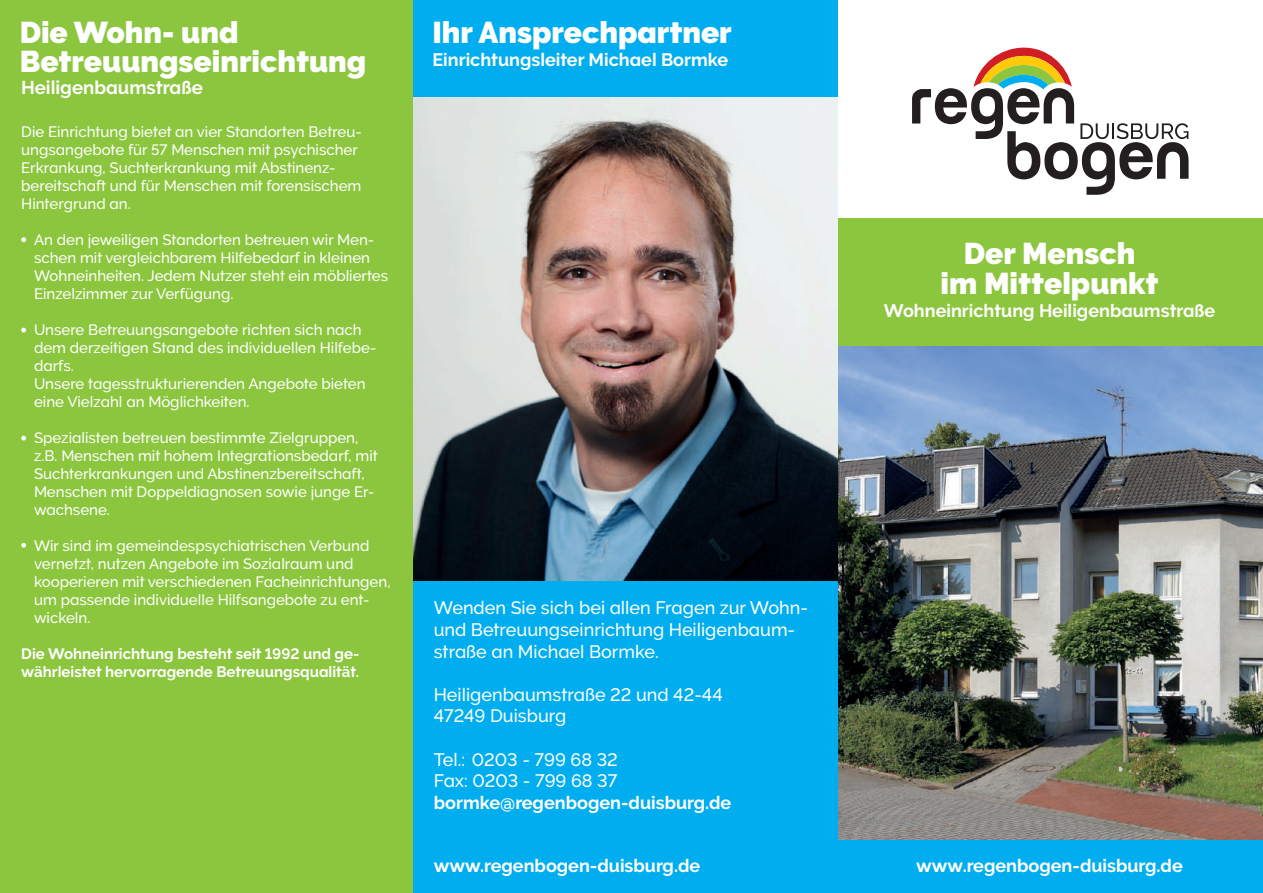
<style>
.page{position:relative;width:1263px;height:893px;background:#fff}
.page>*{position:absolute;margin:0;border:0;box-sizing:border-box;transform-origin:0 0}
.t1{font:900 30px/30px "Raleway";color:#fff;text-align:center}
.t2{font:700 18.6px "Raleway";color:#fff}
.t3{font:500 18px/21.6px "Raleway";color:#fff}
.t4{font:700 18px "Raleway";color:#fff}
.t5{font:500 15px/18px "Raleway";color:#fff}
.t6{font:700 15px/18px "Raleway";color:#fff}
</style>
<div class="page">
<img style="left:838px;top:345px;width:425px;height:495px">
<div style="left:836px;top:840px;width:427px;height:53px;background:#00aeef"></div>
<div style="left:837px;top:218px;width:426px;height:127px;background:#8bc63e"></div>
<svg style="left:912px;top:47px;width:276px;height:148px"></svg>
<div style="left:412px;top:0;width:426px;height:893px;background:#00aeef"></div>
<img style="left:412px;top:98px;width:426px;height:482px">
<div style="left:0;top:0;width:412px;height:893px;background:#8bc63e"></div>
<svg style="left:21px;top:237px;width:5px;height:5px"></svg>
<svg style="left:21px;top:328px;width:5px;height:4px"></svg>
<svg style="left:21px;top:436px;width:5px;height:5px"></svg>
<svg style="left:21px;top:543px;width:5px;height:5px"></svg>
<h1 class="t1" style="left:20px;top:18px;width:348px;line-height:28.5px;text-align:left">Die Wohn- und<br>Betreuungseinrichtung</h1>
<p class="t2" style="left:21px;top:77px;width:183px">Heiligenbaumstraße</p>
<p class="t5" style="left:21px;top:123px;width:342px">Die Einrichtung bietet an vier Standorten Betreu&shy;ungsangebote für 57 Menschen mit psychischer Erkrankung, Suchterkrankung mit Abstinenz&shy;bereitschaft und für Menschen mit forensischem Hintergrund an.</p>
<p class="t5" style="left:34px;top:231px;width:356px">An den jeweiligen Standorten betreuen wir Men&shy;schen mit vergleichbarem Hilfebedarf in kleinen Wohneinheiten. Jedem Nutzer steht ein möbliertes Einzelzimmer zur Verfügung.</p>
<p class="t5" style="left:34px;top:321px;width:344px">Unsere Betreuungsangebote richten sich nach dem derzeitigen Stand des individuellen Hilfebe&shy;darfs.<br>Unsere tagesstrukturierenden Angebote bieten eine Vielzahl an Möglichkeiten.</p>
<p class="t5" style="left:34px;top:429px;width:345px">Spezialisten betreuen bestimmte Zielgruppen, z.B. Menschen mit hohem Integrationsbedarf, mit Suchterkrankungen und Abstinenzbereitschaft, Menschen mit Doppeldiagnosen sowie junge Er&shy;wachsene.</p>
<p class="t5" style="left:34px;top:537px;width:358px">Wir sind im gemeindespsychiatrischen Verbund vernetzt, nutzen Angebote im Sozialraum und kooperieren mit verschiedenen Facheinrichtungen, um passende individuelle Hilfsangebote zu ent&shy;wickeln.</p>
<p class="t6" style="left:21px;top:645px;width:340px">Die Wohneinrichtung besteht seit 1992 und ge&shy;währleistet hervorragende Betreuungsqualität.</p>
<h1 class="t1" style="left:432px;top:18px;width:301px">Ihr Ansprechpartner</h1>
<p class="t4" style="left:432px;top:49px;width:297px">Einrichtungsleiter Michael Bormke</p>
<p class="t3" style="left:434px;top:597px;width:376px">Wenden Sie sich bei allen Fragen zur Wohn&shy;und Betreuungseinrichtung Heiligenbaum&shy;straße an Michael Bormke.</p>
<p class="t3" style="left:434px;top:684px;width:290px">Heiligenbaumstraße 22 und 42-44<br>47249 Duisburg</p>
<p class="t3" style="left:434px;top:748px;width:186px">Tel.: 0203 - 799 68 32<br>Fax: 0203 - 799 68 37</p>
<p class="t4" style="left:434px;top:792px;width:299px">bormke@regenbogen-duisburg.de</p>
<p class="t4" style="left:434px;top:855px;width:268px">www.regenbogen-duisburg.de</p>
<h1 class="t1" style="left:940px;top:239px;width:220px">Der Mensch<br>im Mittelpunkt</h1>
<p class="t4" style="left:884px;top:300px;width:333px">Wohneinrichtung Heiligenbaumstraße</p>
<p class="t4" style="left:916px;top:855px;width:268px">www.regenbogen-duisburg.de</p>
</div>
